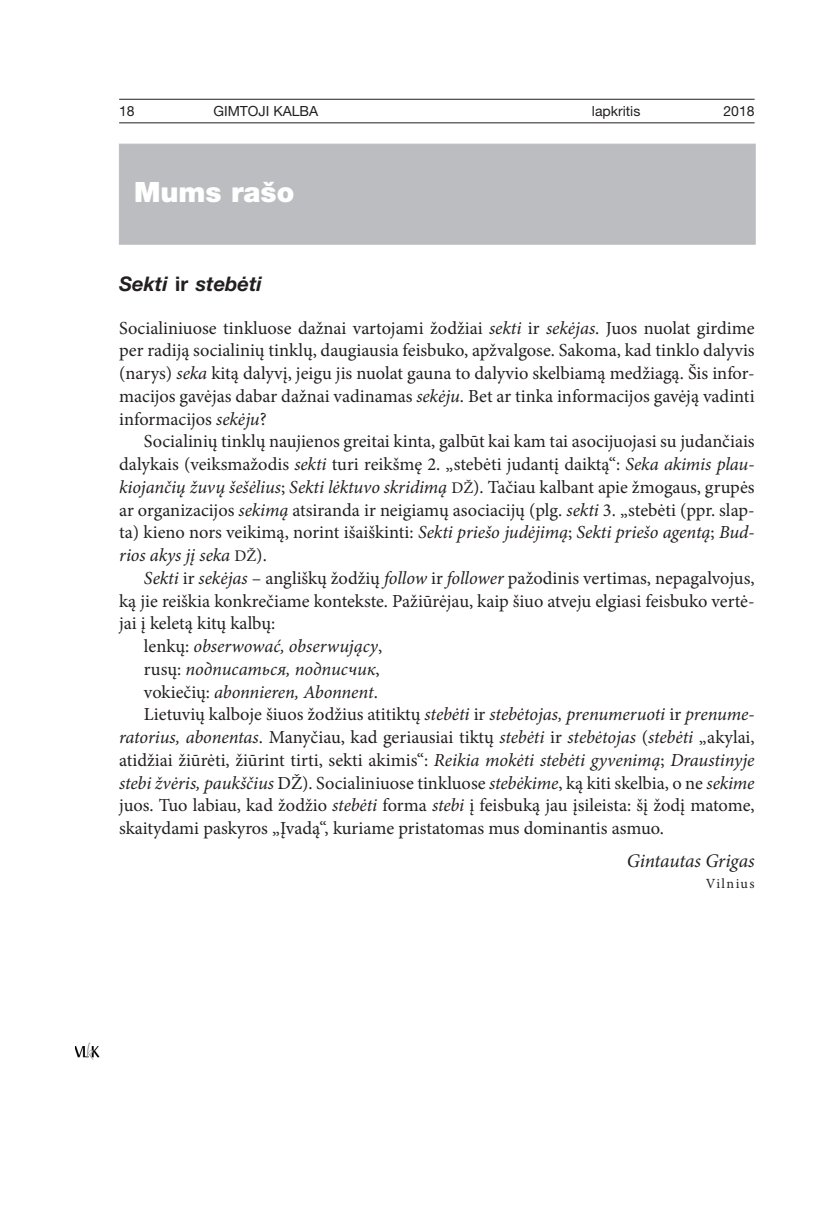
<style>
.page{position:relative;width:839px;height:1216px;background:#fff}
.page>*{position:absolute;margin:0;border:0;box-sizing:border-box;transform-origin:0 0}
.t1{font:900 28px "Helvetica Neue LT Pro";color:#fff}
.t2{font:italic 700 20.12px "Helvetica Neue LT Pro";color:#231f20}
.t3{font:italic 19.25px "Minion Pro";letter-spacing:-.01em;color:#231f20}
.t4{font:18.38px/22.8px "Minion Pro";color:#231f20;text-align:justify}
.t5{font:italic 18.38px "Minion Pro";letter-spacing:-.005em;color:#231f20}
.t6{font:14px "Helvetica Neue LT Pro";color:#231f20}
.t7{font:14px "Minion Pro";letter-spacing:.1em;color:#231f20}
.s1{font-style:normal}
.s2{font-style:italic}
.s3{font-size:16.28px}
</style>
<div class="page">
<hr style="left:119px;top:122px;width:635px;height:1px;background:#231f20">
<hr style="left:119px;top:99px;width:635px;height:1px;background:#231f20">
<div style="left:119px;top:144px;width:636px;height:100px;background:#bcbdc0"></div>
<img style="left:75px;top:1042px;width:24px;height:17px">
<p class="t6" style="left:119px;top:102px;width:17px">18</p>
<p class="t6" style="left:213px;top:102px;width:106px">GIMTOJI KALBA</p>
<p class="t6" style="left:591px;top:102px;width:50px">lapkritis</p>
<p class="t6" style="left:723px;top:102px;width:33px">2018</p>
<h1 class="t1" style="left:134px;top:175px;width:162px">Mums rašo</h1>
<p class="t2" style="left:119px;top:272px;width:144px">Sekti <span class="s1">ir</span> stebėti</p>
<p class="t4" style="left:119px;top:316px;width:636px">Socialiniuose tinkluose dažnai vartojami žodžiai <span class="s2">sekti</span> ir <span class="s2">sekėjas</span>. Juos nuolat girdime per radiją socialinių tinklų, daugiausia feisbuko, apžvalgose. Sakoma, kad tinklo dalyvis (narys) <span class="s2">seka</span> kitą dalyvį, jeigu jis nuolat gauna to dalyvio skelbiamą medžiagą. Šis infor&shy;macijos gavėjas dabar dažnai vadinamas <span class="s2">sekėju</span>. Bet ar tinka informacijos gavėją vadinti informacijos <span class="s2">sekėju</span>?</p>
<p class="t4" style="left:119px;top:430px;width:636px;text-indent:25px">Socialinių tinklų naujienos greitai kinta, galbūt kai kam tai asocijuojasi su judančiais dalykais (veiksmažodis <span class="s2">sekti</span> turi reikšmę 2. „stebėti judantį daiktą“: <span class="s2">Seka akimis plau&shy;kiojančių žuvų šešėlius</span>; <span class="s2">Sekti lėktuvo skridimą</span> <span class="s3">DŽ</span>). Tačiau kalbant apie žmogaus, grupės ar organizacijos <span class="s2">sekimą</span> atsiranda ir neigiamų asociacijų (plg. <span class="s2">sekti</span> 3. „stebėti (ppr. slap&shy;ta) kieno nors veikimą, norint išaiškinti: <span class="s2">Sekti priešo judėjimą</span>; <span class="s2">Sekti priešo agentą</span>; <span class="s2">Bud&shy;rios akys jį seka</span> <span class="s3">DŽ</span>).</p>
<p class="t4" style="left:144px;top:566px;width:612px"><span class="s2">Sekti</span> ir <span class="s2">sekėjas</span> – angliškų žodžių <span class="s2">follow</span> ir <span class="s2">follower</span> pažodinis vertimas, nepagalvojus,</p>
<p class="t4" style="left:119px;top:589px;width:636px">ką jie reiškia konkrečiame kontekste. Pažiūrėjau, kaip šiuo atveju elgiasi feisbuko vertė-</p>
<p class="t4" style="left:119px;top:612px;width:158px">jai į keletą kitų kalbų:</p>
<p class="t5" style="left:144px;top:633px;width:240px"><span class="s1">lenkų:</span> obserwować, obserwujący<span class="s1">,</span></p>
<p class="t5" style="left:144px;top:656px;width:237px"><span class="s1">rusų:</span> подписаться, подписчик<span class="s1">,</span></p>
<p class="t5" style="left:144px;top:679px;width:235px"><span class="s1">vokiečių:</span> abonnieren, Abonnent<span class="s1">.</span></p>
<p class="t4" style="left:144px;top:703px;width:612px">Lietuvių kalboje šiuos žodžius atitiktų <span class="s2">stebėti</span> ir <span class="s2">stebėtojas, prenumeruoti</span> ir <span class="s2">prenume-</span></p>
<p class="t5" style="left:119px;top:724px;width:636px">ratorius, abonentas<span class="s1">. Manyčiau, kad geriausiai tiktų</span> stebėti <span class="s1">ir</span> stebėtojas <span class="s1">(</span>stebėti <span class="s1">„akylai,</span></p>
<p class="t4" style="left:119px;top:748px;width:636px">atidžiai žiūrėti, žiūrint tirti, sekti akimis“: <span class="s2">Reikia mokėti stebėti gyvenimą</span>; <span class="s2">Draustinyje</span></p>
<p class="t4" style="left:119px;top:771px;width:636px"><span class="s2">stebi žvėris, paukščius</span> DŽ). Socialiniuose tinkluose <span class="s2">stebėkime</span>, ką kiti skelbia, o ne <span class="s2">sekime</span></p>
<p class="t4" style="left:119px;top:794px;width:636px">juos. Tuo labiau, kad žodžio <span class="s2">stebėti</span> forma <span class="s2">stebi</span> į feisbuką jau įsileista: šį žodį matome,</p>
<p class="t4" style="left:119px;top:817px;width:546px">skaitydami paskyros „Įvadą“, kuriame pristatomas mus dominantis asmuo.</p>
<p class="t3" style="left:626px;top:847px;width:129px">Gintautas Grigas</p>
<p class="t7" style="left:705px;top:874px;width:50px">Vilnius</p>
</div>
